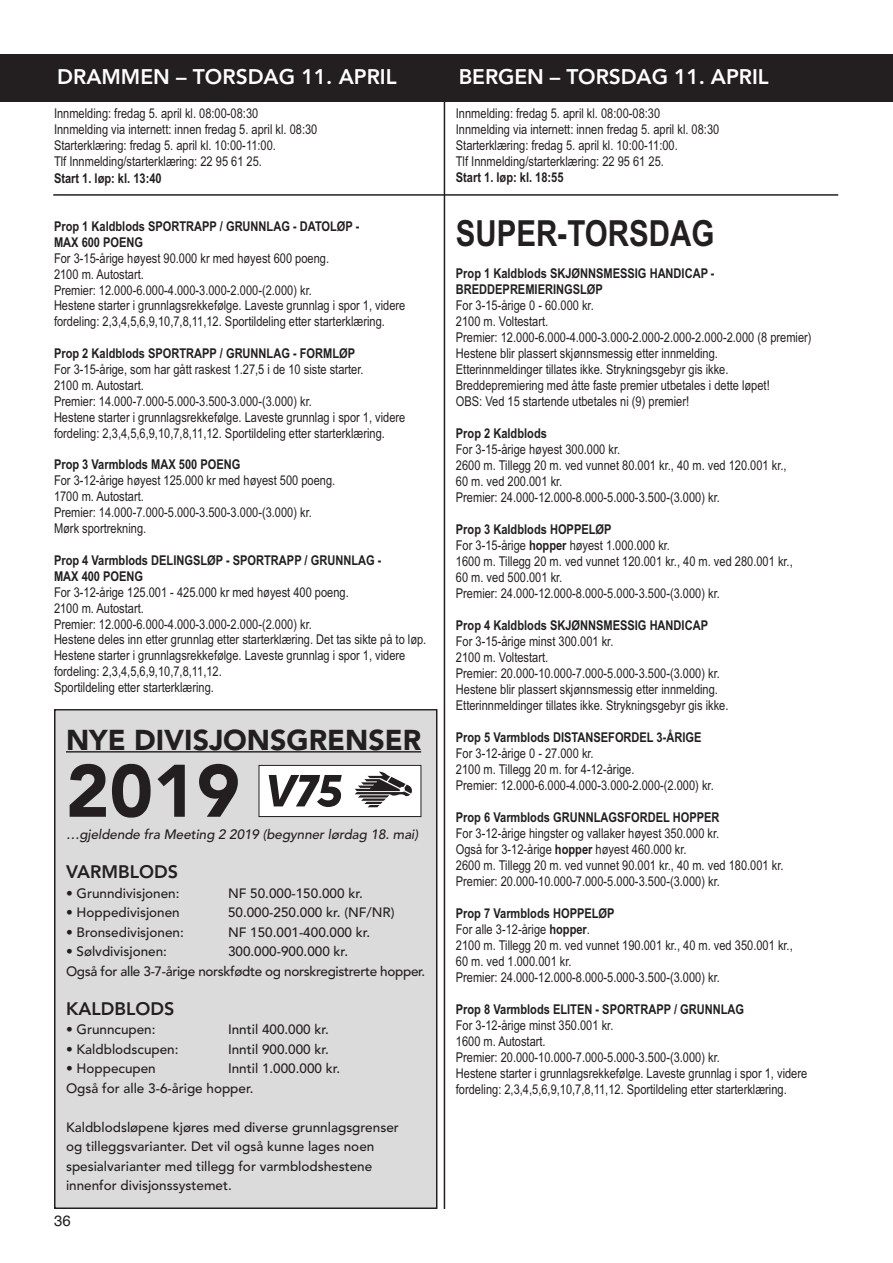
<style>
.page{position:relative;width:893px;height:1263px;background:#fff}
.page>*{position:absolute;margin:0;border:0;box-sizing:border-box;transform-origin:0 0}
.t1{font:900 73.5px "Avenir";color:#231f20}
.t2{font:700 36px "Arial Narrow";color:#231f20}
.t3{font:900 28.5px "Avenir";color:#231f20}
.t4{font:800 21px "Avenir";color:#fff}
.t5{font:800 18px "Avenir";color:#231f20}
.t6{font:15px "Helvetica";color:#231f20}
.t7{font:13.5px/16px "Arial Narrow";color:#231f20}
.t8{font:700 13.5px/15.9px "Arial Narrow";color:#231f20}
.t9{font:500 13.5px/19.5px "Avenir";color:#231f20}
.t10{font:500 13.5px/19.5px "Avenir";letter-spacing:-.025em;color:#231f20}
.t11{font:italic 500 13.5px "Avenir";letter-spacing:-.005em;color:#231f20}
.s1{font-weight:700}
</style>
<div class="page">
<div style="left:0;top:54px;width:893px;height:48px;background:#231f20"></div>
<hr style="left:444px;top:54px;width:1px;height:1155px;background:#231f20">
<hr style="left:53px;top:194px;width:785px;height:2px;background:#231f20">
<div style="left:56px;top:710px;width:380px;height:497px;background:#dbdbdb"></div>
<div style="left:54px;top:709px;width:383px;height:500px;border:2px solid #231f20"></div>
<hr style="left:66px;top:751px;width:355px;height:1px;background:#231f20">
<div style="left:259px;top:766px;width:162px;height:50px;background:#fff"></div>
<svg style="left:269px;top:775px;width:73px;height:32px"></svg>
<svg style="left:355px;top:772px;width:57px;height:35px"></svg>
<div style="left:259px;top:765px;width:162px;height:52px;border:1px solid #231f20"></div>
<h3 class="t4" style="left:57px;top:60px;width:341px">DRAMMEN – TORSDAG 11. APRIL</h3>
<h3 class="t4" style="left:459px;top:60px;width:312px">BERGEN – TORSDAG 11. APRIL</h3>
<p class="t7" style="left:54px;top:105px;width:265px">Innmelding: fredag 5. april kl. 08:00-08:30<br>Innmelding via internett: innen fredag 5. april kl. 08:30<br>Starterklæring: fredag 5. april kl. 10:00-11:00.<br>Tlf Innmelding/starterklæring: 22 95 61 25.</p>
<p class="t8" style="left:54px;top:170px;width:109px">Start 1. løp: kl. 13:40</p>
<p class="t8" style="left:54px;top:218px;width:307px">Prop 1 Kaldblods SPORTRAPP / GRUNNLAG - DATOLØP -<br>MAX 600 POENG</p>
<p class="t7" style="left:54px;top:250px;width:353px">For 3-15-årige høyest 90.000 kr med høyest 600 poeng.<br>2100 m. Autostart.<br>Premier: 12.000-6.000-4.000-3.000-2.000-(2.000) kr.<br>Hestene starter i grunnlagsrekkefølge. Laveste grunnlag i spor 1, videre fordeling: 2,3,4,5,6,9,10,7,8,11,12. Sportildeling etter starterklæring.</p>
<p class="t8" style="left:54px;top:346px;width:303px">Prop 2 Kaldblods SPORTRAPP / GRUNNLAG - FORMLØP</p>
<p class="t7" style="left:54px;top:361px;width:353px">For 3-15-årige, som har gått raskest 1.27,5 i de 10 siste starter.<br>2100 m. Autostart.<br>Premier: 14.000-7.000-5.000-3.500-3.000-(3.000) kr.<br>Hestene starter i grunnlagsrekkefølge. Laveste grunnlag i spor 1, videre fordeling: 2,3,4,5,6,9,10,7,8,11,12. Sportildeling etter starterklæring.</p>
<p class="t8" style="left:54px;top:457px;width:188px">Prop 3 Varmblods MAX 500 POENG</p>
<p class="t7" style="left:54px;top:473px;width:283px">For 3-12-årige høyest 125.000 kr med høyest 500 poeng.<br>1700 m. Autostart.<br>Premier: 14.000-7.000-5.000-3.500-3.000-(3.000) kr.<br>Mørk sportrekning.</p>
<p class="t8" style="left:54px;top:552px;width:329px">Prop 4 Varmblods DELINGSLØP - SPORTRAPP / GRUNNLAG -<br>MAX 400 POENG</p>
<p class="t7" style="left:54px;top:584px;width:374px">For 3-12-årige 125.001 - 425.000 kr med høyest 400 poeng.<br>2100 m. Autostart.<br>Premier: 12.000-6.000-4.000-3.000-2.000-(2.000) kr.<br>Hestene deles inn etter grunnlag etter starterklæring. Det tas sikte på to løp.<br>Hestene starter i grunnlagsrekkefølge. Laveste grunnlag i spor 1, videre fordeling: 2,3,4,5,6,9,10,7,8,11,12.<br>Sportildeling etter starterklæring.</p>
<p class="t7" style="left:456px;top:105px;width:265px">Innmelding: fredag 5. april kl. 08:00-08:30<br>Innmelding via internett: innen fredag 5. april kl. 08:30<br>Starterklæring: fredag 5. april kl. 10:00-11:00.<br>Tlf Innmelding/starterklæring: 22 95 61 25.</p>
<p class="t8" style="left:456px;top:169px;width:109px">Start 1. løp: kl. 18:55</p>
<h2 class="t2" style="left:456px;top:213px;width:260px">SUPER-TORSDAG</h2>
<p class="t8" style="left:456px;top:266px;width:260px">Prop 1 Kaldblods SKJØNNSMESSIG HANDICAP -<br>BREDDEPREMIERINGSLØP</p>
<p class="t7" style="left:456px;top:298px;width:357px">For 3-15-årige 0 - 60.000 kr.<br>2100 m. Voltestart.<br>Premier: 12.000-6.000-4.000-3.000-2.000-2.000-2.000-2.000 (8 premier)<br>Hestene blir plassert skjønnsmessig etter innmelding.<br>Etterinnmeldinger tillates ikke. Strykningsgebyr gis ikke.<br>Breddepremiering med åtte faste premier utbetales i dette løpet!<br>OBS: Ved 15 startende utbetales ni (9) premier!</p>
<p class="t8" style="left:456px;top:426px;width:93px">Prop 2 Kaldblods</p>
<p class="t7" style="left:456px;top:442px;width:332px">For 3-15-årige høyest 300.000 kr.<br>2600 m. Tillegg 20 m. ved vunnet 80.001 kr., 40 m. ved 120.001 kr., 60 m. ved 200.001 kr.<br>Premier: 24.000-12.000-8.000-5.000-3.500-(3.000) kr.</p>
<p class="t7" style="left:456px;top:521px;width:338px"><span class="s1">Prop 3 Kaldblods HOPPELØP<br></span>For 3-15-årige <span class="s1">hopper</span> høyest 1.000.000 kr.<br>1600 m. Tillegg 20 m. ved vunnet 120.001 kr., 40 m. ved 280.001 kr., 60 m. ved 500.001 kr.<br>Premier: 24.000-12.000-8.000-5.000-3.500-(3.000) kr.</p>
<p class="t8" style="left:456px;top:617px;width:254px">Prop 4 Kaldblods SKJØNNSMESSIG HANDICAP</p>
<p class="t7" style="left:456px;top:633px;width:274px">For 3-15-årige minst 300.001 kr.<br>2100 m. Voltestart.<br>Premier: 20.000-10.000-7.000-5.000-3.500-(3.000) kr.<br>Hestene blir plassert skjønnsmessig etter innmelding.<br>Etterinnmeldinger tillates ikke. Strykningsgebyr gis ikke.</p>
<p class="t8" style="left:456px;top:729px;width:247px">Prop 5 Varmblods DISTANSEFORDEL 3-ÅRIGE</p>
<p class="t7" style="left:456px;top:745px;width:259px">For 3-12-årige 0 - 27.000 kr.<br>2100 m. Tillegg 20 m. for 4-12-årige.<br>Premier: 12.000-6.000-4.000-3.000-2.000-(2.000) kr.</p>
<p class="t8" style="left:456px;top:809px;width:265px">Prop 6 Varmblods GRUNNLAGSFORDEL HOPPER</p>
<p class="t7" style="left:456px;top:825px;width:329px">For 3-12-årige hingster og vallaker høyest 350.000 kr.<br>Også for 3-12-årige <span class="s1">hopper</span> høyest 460.000 kr.<br>2600 m. Tillegg 20 m. ved vunnet 90.001 kr., 40 m. ved 180.001 kr.<br>Premier: 20.000-10.000-7.000-5.000-3.500-(3.000) kr.</p>
<p class="t7" style="left:456px;top:905px;width:338px"><span class="s1">Prop 7 Varmblods HOPPELØP<br></span>For alle 3-12-årige <span class="s1">hopper</span>.<br>2100 m. Tillegg 20 m. ved vunnet 190.001 kr., 40 m. ved 350.001 kr., 60 m. ved 1.000.001 kr.<br>Premier: 24.000-12.000-8.000-5.000-3.500-(3.000) kr.</p>
<p class="t8" style="left:456px;top:1001px;width:290px">Prop 8 Varmblods ELITEN - SPORTRAPP / GRUNNLAG</p>
<p class="t7" style="left:456px;top:1017px;width:353px">For 3-12-årige minst 350.001 kr.<br>1600 m. Autostart.<br>Premier: 20.000-10.000-7.000-5.000-3.500-(3.000) kr.<br>Hestene starter i grunnlagsrekkefølge. Laveste grunnlag i spor 1, videre fordeling: 2,3,4,5,6,9,10,7,8,11,12. Sportildeling etter starterklæring.</p>
<h3 class="t3" style="left:66px;top:715px;width:357px">NYE DIVISJONSGRENSER</h3>
<h1 class="t1" style="left:66px;top:728px;width:176px">2019</h1>
<p class="t11" style="left:66px;top:826px;width:354px">…gjeldende fra Meeting 2 2019 (begynner lørdag 18. mai)</p>
<h3 class="t5" style="left:66px;top:858px;width:114px">VARMBLODS</h3>
<p class="t9" style="left:66px;top:882px;width:115px">• Grunndivisjonen:</p>
<p class="t9" style="left:228px;top:882px;width:136px">NF 50.000-150.000 kr.</p>
<p class="t9" style="left:66px;top:902px;width:115px">• Hoppedivisjonen</p>
<p class="t9" style="left:228px;top:902px;width:168px">50.000-250.000 kr. (NF/NR)</p>
<p class="t9" style="left:66px;top:921px;width:119px">• Bronsedivisjonen:</p>
<p class="t9" style="left:228px;top:921px;width:144px">NF 150.001-400.000 kr.</p>
<p class="t9" style="left:66px;top:941px;width:103px">• Sølvdivisjonen:</p>
<p class="t10" style="left:66px;top:941px;width:361px;text-indent:162px">300.000-900.000 kr.<br>Også for alle 3-7-årige norskfødte og norskregistrerte hopper.</p>
<h3 class="t5" style="left:66px;top:994px;width:110px">KALDBLODS</h3>
<p class="t9" style="left:66px;top:1019px;width:91px">• Grunncupen:</p>
<p class="t9" style="left:228px;top:1019px;width:103px">Inntil 400.000 kr.</p>
<p class="t9" style="left:66px;top:1038px;width:114px">• Kaldblodscupen:</p>
<p class="t9" style="left:228px;top:1038px;width:103px">Inntil 900.000 kr.</p>
<p class="t9" style="left:66px;top:1058px;width:91px">• Hoppecupen</p>
<p class="t9" style="left:66px;top:1058px;width:276px;text-indent:162px">Inntil 1.000.000 kr.<br>Også for alle 3-6-årige hopper.</p>
<p class="t9" style="left:66px;top:1116px;width:334px">Kaldblodsløpene kjøres med diverse grunnlagsgrenser og tilleggsvarianter. Det vil også kunne lages noen spesialvarianter med tillegg for varmblodshestene innenfor divisjonssystemet.</p>
<p class="t6" style="left:54px;top:1212px;width:18px">36</p>
</div>
